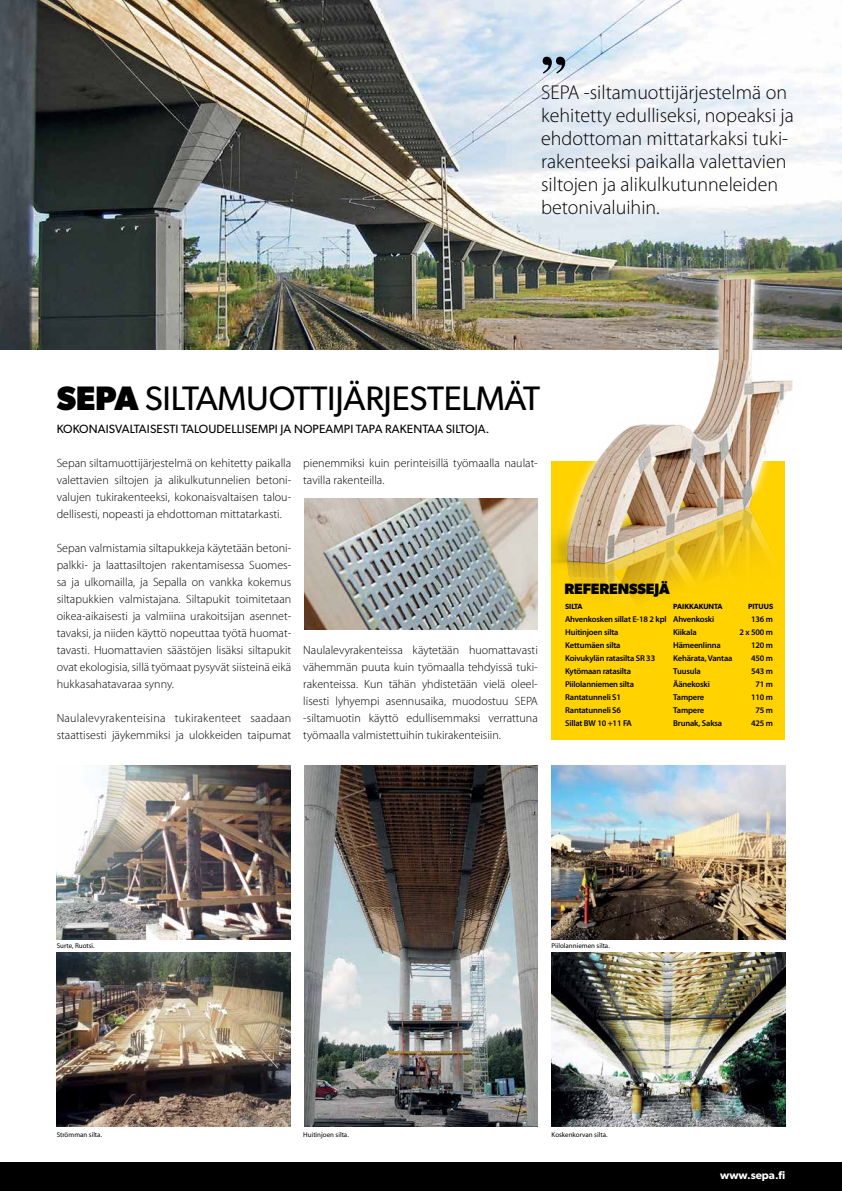
<style>
.page{position:relative;width:842px;height:1191px;background:#fff}
.page>*{position:absolute;margin:0;border:0;box-sizing:border-box;transform-origin:0 0}
.t1{font:34px "Gibson";letter-spacing:-.01em;color:#000}
.t2{font:300 20px/23px "Myriad Pro";color:#000}
.t3{font:700 15px "Gibson";letter-spacing:-.01em;color:#000}
.t4{font:300 12px/17px "Myriad Pro";color:#000}
.t5{font:12px "Gibson";letter-spacing:.01em;color:#000}
.t6{font:600 11.2px "Gibson";color:#fff}
.t7{font:600 8.5px "Myriad Pro";letter-spacing:-.02em;color:#000}
.t8{font:600 7.5px "Gibson";color:#000}
.t9{font:7px "Myriad Pro";color:#000}
.s1{font-weight:700}
</style>
<div class="page">
<img style="left:0;top:0;width:842px;height:350px">
<div style="left:0;top:1162px;width:842px;height:29px;background:#000"></div>
<svg style="left:543px;top:57px;width:22px;height:16px"></svg>
<img style="left:57px;top:765px;width:233px;height:174px">
<img style="left:304px;top:765px;width:234px;height:361px">
<img style="left:551px;top:765px;width:234px;height:174px">
<img style="left:57px;top:953px;width:233px;height:173px">
<img style="left:551px;top:953px;width:234px;height:173px">
<div style="left:551px;top:461px;width:234px;height:278px;background:#ffd200"></div>
<img style="left:551px;top:233px;width:291px;height:371px">
<img style="left:304px;top:498px;width:234px;height:131px">
<h2 class="t2" style="left:541px;top:81px;width:254px">SEPA -siltamuottijärjestelmä on kehitetty edulliseksi, nopeaksi ja ehdottoman mittatarkaksi tuki&shy;rakenteeksi paikalla valettavien siltojen ja alikulkutunneleiden betonivaluihin.</h2>
<h1 class="t1" style="left:57px;top:378px;width:485px"><span class="s1">SEPA</span> SILTAMUOTTIJÄRJESTELMÄT</h1>
<p class="t5" style="left:57px;top:422px;width:434px">KOKONAISVALTAISESTI TALOUDELLISEMPI JA NOPEAMPI TAPA RAKENTAA SILTOJA.</p>
<p class="t4" style="left:57px;top:454px;width:236px;text-align:justify">Sepan siltamuottijärjestelmä on kehitetty paikalla valettavien siltojen ja alikulkutunnelien betoni&shy;valujen tukirakenteeksi, kokonaisvaltaisen talou&shy;dellisesti, nopeasti ja ehdottoman mittatarkasti.</p>
<p class="t4" style="left:57px;top:539px;width:236px;text-align:justify">Sepan valmistamia siltapukkeja käytetään betoni&shy;palkki- ja laattasiltojen rakentamisessa Suomes&shy;sa ja ulkomailla, ja Sepalla on vankka kokemus siltapukkien valmistajana. Siltapukit toimitetaan oikea-aikaisesti ja valmiina urakoitsijan asennet&shy;tavaksi, ja niiden käyttö nopeuttaa työtä huomat&shy;tavasti. Huomattavien säästöjen lisäksi siltapukit ovat ekologisia, sillä työmaat pysyvät siisteinä eikä hukkasahatavaraa synny.</p>
<p class="t4" style="left:57px;top:709px;width:236px">Naulalevyrakenteisina tukirakenteet saadaan staattisesti jäykemmiksi ja ulokkeiden taipumat</p>
<p class="t4" style="left:303px;top:454px;width:236px">pienemmiksi kuin perinteisillä työmaalla naulat&shy;tavilla rakenteilla.</p>
<p class="t4" style="left:303px;top:641px;width:236px">Naulalevyrakenteissa käytetään huomattavasti vähemmän puuta kuin työmaalla tehdyissä tuki&shy;rakenteissa. Kun tähän yhdistetään vielä oleel&shy;lisesti lyhyempi asennusaika, muodostuu SEPA -siltamuotin käyttö edullisemmaksi verrattuna työmaalla valmistettuihin tukirakenteisiin.</p>
<p class="t3" style="left:564px;top:580px;width:107px">REFERENSSEJÄ</p>
<p class="t8" style="left:565px;top:602px;width:19px">SILTA</p>
<p class="t8" style="left:673px;top:602px;width:66px">PAIKKAKUNTA P</p>
<p class="t8" style="left:752px;top:602px;width:21px">ITUUS</p>
<p class="t7" style="left:565px;top:614px;width:151px">Ahvenkosken sillat E-18 2 kpl Ahvenkoski</p>
<p class="t7" style="left:751px;top:614px;width:23px">136 m</p>
<p class="t7" style="left:565px;top:627px;width:55px">Huitinjoen silta</p>
<p class="t7" style="left:673px;top:627px;width:25px">Kiikala</p>
<p class="t7" style="left:740px;top:627px;width:35px">2 x 500 m</p>
<p class="t7" style="left:565px;top:640px;width:57px">Kettumäen silta</p>
<p class="t7" style="left:673px;top:640px;width:49px">Hämeenlinna</p>
<p class="t7" style="left:751px;top:640px;width:23px">120 m</p>
<p class="t7" style="left:565px;top:653px;width:169px">Koivukylän ratasilta SR 33 Kehärata, Vantaa</p>
<p class="t7" style="left:751px;top:653px;width:23px">450 m</p>
<p class="t7" style="left:565px;top:666px;width:91px">Kytömaan ratasilta T</p>
<p class="t7" style="left:677px;top:666px;width:25px">uusula</p>
<p class="t7" style="left:751px;top:666px;width:23px">543 m</p>
<p class="t7" style="left:565px;top:679px;width:93px">Piilolanniemen silta Ä</p>
<p class="t7" style="left:678px;top:679px;width:33px">änekoski</p>
<p class="t7" style="left:755px;top:679px;width:19px">71 m</p>
<p class="t7" style="left:565px;top:692px;width:57px">Rantatunneli S1</p>
<p class="t7" style="left:673px;top:692px;width:33px">Tampere</p>
<p class="t7" style="left:751px;top:692px;width:23px">110 m</p>
<p class="t7" style="left:565px;top:705px;width:57px">Rantatunneli S6</p>
<p class="t7" style="left:673px;top:705px;width:33px">Tampere</p>
<p class="t7" style="left:755px;top:705px;width:19px">75 m</p>
<p class="t7" style="left:565px;top:718px;width:68px">Sillat BW 10 +11 FA</p>
<p class="t7" style="left:673px;top:718px;width:51px">Brunak, Saksa</p>
<p class="t7" style="left:751px;top:718px;width:23px">425 m</p>
<p class="t9" style="left:57px;top:941px;width:40px">Surte, Ruotsi.</p>
<p class="t9" style="left:551px;top:941px;width:60px">Piilolanniemen silta.</p>
<p class="t9" style="left:57px;top:1130px;width:47px">Strömman silta.</p>
<p class="t9" style="left:303px;top:1130px;width:47px">Huitinjoen silta.</p>
<p class="t9" style="left:551px;top:1130px;width:57px">Koskenkorvan silta.</p>
<p class="t6" style="left:720px;top:1168px;width:67px">WWW.SEPA.FI</p>
</div>
